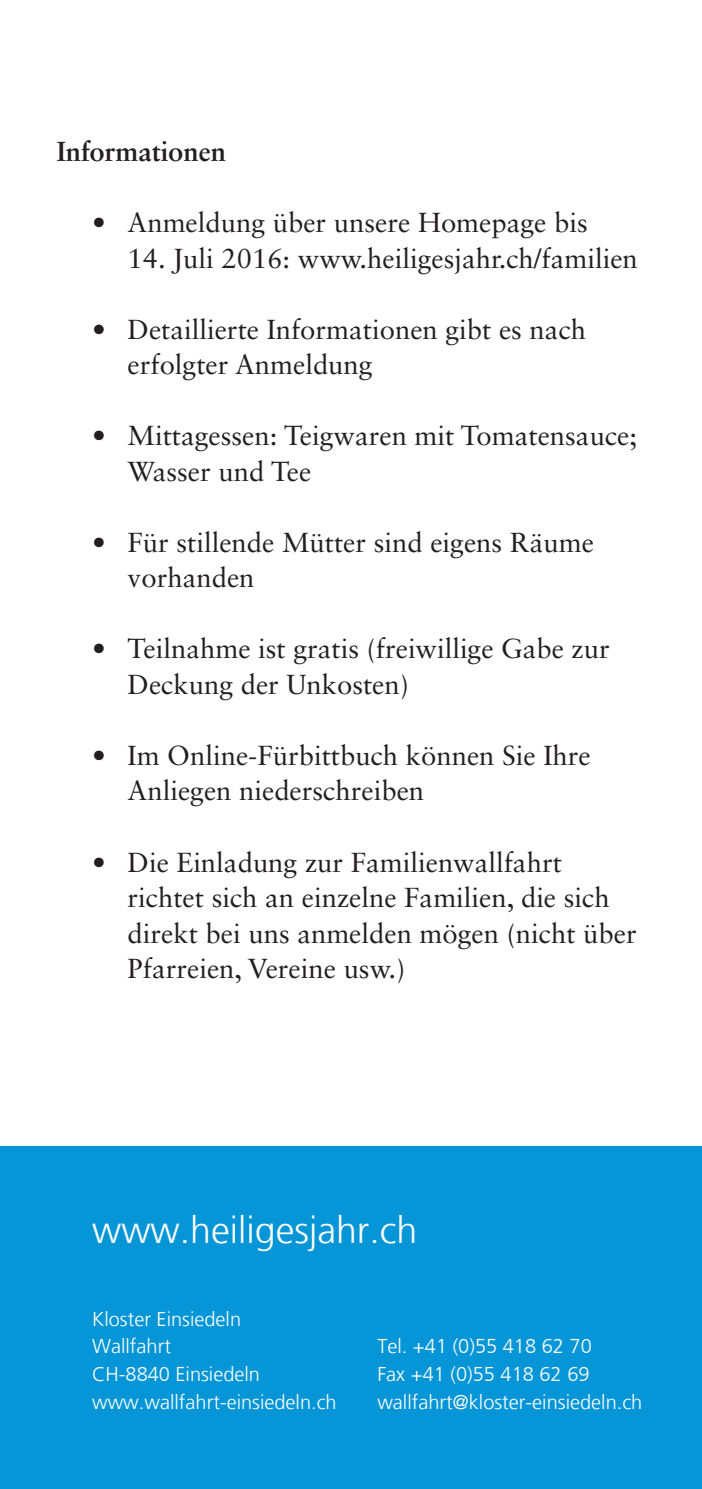
<style>
.page{position:relative;width:702px;height:1489px;background:#fff}
.page>*{position:absolute;margin:0;border:0;box-sizing:border-box;transform-origin:0 0}
.t1{font:300 37.5px "Frutiger LT";color:#fff}
.t2{font:27.5px/35.5px "Sabon LT Std";color:#231f20}
.t3{font:700 27.5px "Sabon LT Std";letter-spacing:-.005em;color:#231f20}
.t4{font:300 20px/27.5px "Frutiger LT";color:#fff}
</style>
<div class="page">
<div style="left:0;top:1146px;width:702px;height:342px;background:#0696d7"></div>
<p class="t3" style="left:57px;top:134px;width:171px">Informationen</p>
<p class="t2" style="left:92px;top:204px;width:497px">• Anmeldung über unsere Homepage bis</p>
<p class="t2" style="left:128px;top:240px;width:511px">14. Juli 2016: www.heiligesjahr.ch/familien</p>
<p class="t2" style="left:128px;top:311px;width:460px;text-indent:-35px">• Detaillierte Informationen gibt es nach erfolgter Anmeldung</p>
<p class="t2" style="left:128px;top:417px;width:511px;text-indent:-35px">• Mittagessen: Teigwaren mit Tomatensauce;<br>Wasser und Tee</p>
<p class="t2" style="left:128px;top:524px;width:468px;text-indent:-35px">• Für stillende Mütter sind eigens Räume vorhanden</p>
<p class="t2" style="left:128px;top:630px;width:483px;text-indent:-35px">• Teilnahme ist gratis (freiwillige Gabe zur<br>Deckung der Unkosten)</p>
<p class="t2" style="left:128px;top:737px;width:464px;text-indent:-35px">• Im Online-Fürbittbuch können Sie Ihre<br>Anliegen niederschreiben</p>
<p class="t2" style="left:128px;top:843px;width:510px;text-indent:-35px">• Die Einladung zur Familienwallfahrt richtet sich an einzelne Familien, die sich direkt bei uns anmelden mögen (nicht über Pfarreien, Vereine usw.)</p>
<h1 class="t1" style="left:92px;top:1208px;width:327px">www.heiligesjahr.ch</h1>
<p class="t4" style="left:92px;top:1305px;width:150px">Kloster Einsiedeln<br>Wallfahrt</p>
<p class="t4" style="left:377px;top:1332px;width:216px">Tel. +41 (0)55 418 62 70</p>
<p class="t4" style="left:92px;top:1360px;width:169px">CH-8840 Einsiedeln</p>
<p class="t4" style="left:377px;top:1360px;width:214px">Fax +41 (0)55 418 62 69</p>
<p class="t4" style="left:92px;top:1387px;width:246px">www.wallfahrt-einsiedeln.ch</p>
<p class="t4" style="left:377px;top:1387px;width:266px">wallfahrt@kloster-einsiedeln.ch</p>
</div>
